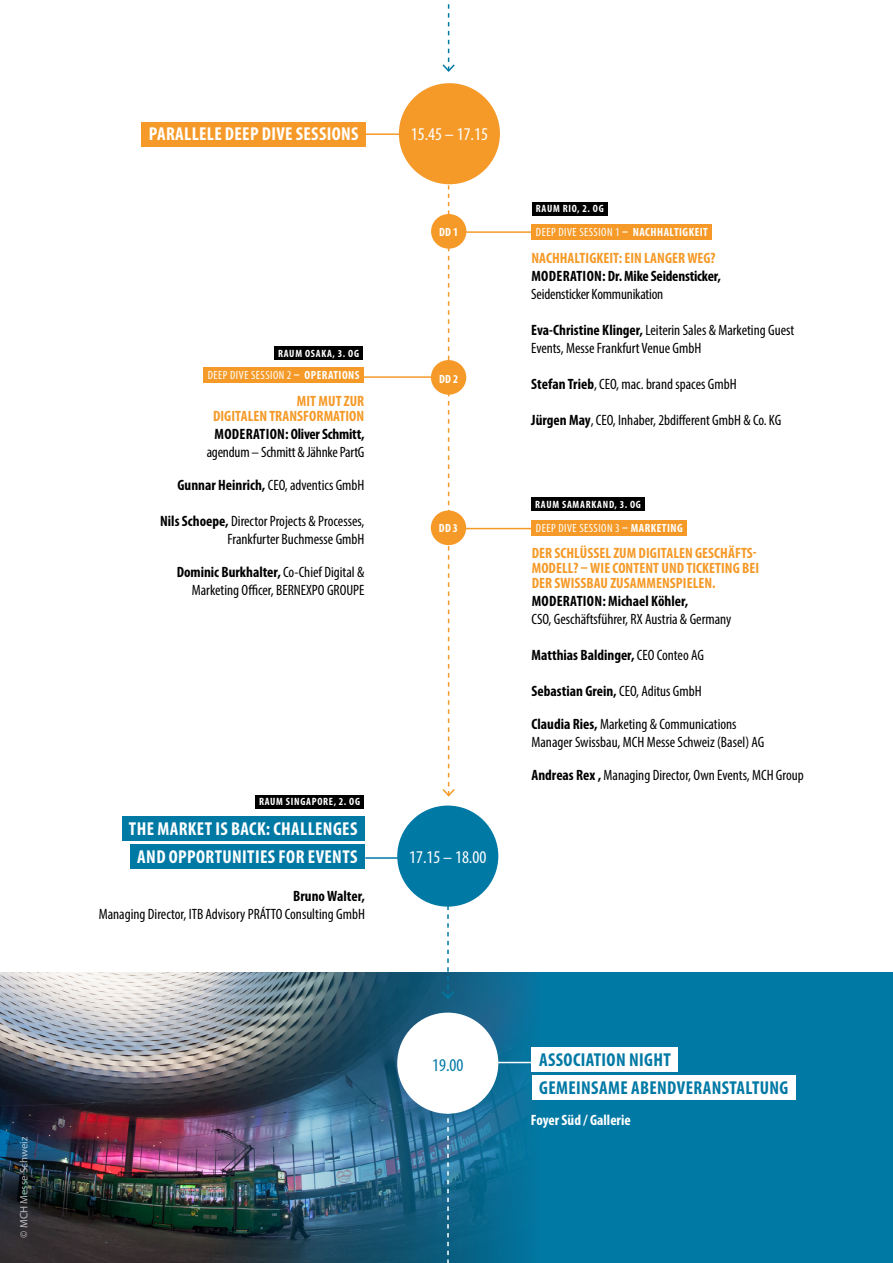
<style>
.page{position:relative;width:893px;height:1263px;background:#fff}
.page>*{position:absolute;margin:0;border:0;box-sizing:border-box;transform-origin:0 0}
.t1{font:700 condensed 18.75px/28.5px "Myriad Pro";letter-spacing:.02em;color:#fff;text-align:center}
.t2{font:700 condensed 18.75px/28.5px "Myriad Pro";letter-spacing:.02em;color:#0179a5}
.t3{font:condensed 18px "Myriad Pro";color:#fff}
.t4{font:condensed 18px "Myriad Pro";color:#0179a5}
.t5{font:condensed 15px/18px "Myriad Pro";color:#000}
.t6{font:700 condensed 15px/15px "Myriad Pro";letter-spacing:.005em;color:#f59a28}
.t7{font:700 condensed 15px "Myriad Pro";color:#000}
.t8{font:700 condensed 15px "Myriad Pro";color:#fff}
.t9{font:condensed 12px "Myriad Pro";letter-spacing:.04em;color:#fff}
.t10{font:700 condensed 12px "Myriad Pro";letter-spacing:.095em;color:#fff}
.t11{font:10.8px "Myriad Pro";color:#fff}
.t12{font:700 condensed 10.65px "Myriad Pro";letter-spacing:.07em;color:#fff}
.s1{font-weight:700}
.s2{font-weight:400}
</style>
<div class="page">
<div style="left:0;top:972px;width:893px;height:291px;background:#0179a5"></div>
<img style="left:0;top:972px;width:540px;height:291px">
<svg style="left:442px;top:4px;width:13px;height:68px"></svg>
<hr style="left:356px;top:133px;width:44px;height:2px;background:#f59a28">
<div style="left:399px;top:83px;width:101px;height:101px;background:#f59a28;border-radius:50%"></div>
<div style="left:142px;top:122px;width:224px;height:24px;background:#f59a28"></div>
<svg style="left:441px;top:183px;width:15px;height:614px"></svg>
<hr style="left:449px;top:231px;width:93px;height:2px;background:#f59a28">
<div style="left:431px;top:214px;width:35px;height:35px;background:#f59a28;border-radius:50%"></div>
<hr style="left:449px;top:528px;width:93px;height:1px;background:#f59a28">
<div style="left:431px;top:510px;width:35px;height:35px;background:#f59a28;border-radius:50%"></div>
<hr style="left:359px;top:376px;width:77px;height:2px;background:#f59a28">
<div style="left:431px;top:360px;width:35px;height:35px;background:#f59a28;border-radius:50%"></div>
<hr style="left:494px;top:1062px;width:44px;height:1px;background:#fff">
<svg style="left:447px;top:1114px;width:2px;height:149px"></svg>
<div style="left:532px;top:1047px;width:146px;height:24px;background:#fff"></div>
<div style="left:532px;top:1076px;width:263px;height:24px;background:#fff"></div>
<svg style="left:440px;top:906px;width:16px;height:94px"></svg>
<hr style="left:365px;top:857px;width:44px;height:2px;background:#0179a5">
<div style="left:397px;top:805px;width:101px;height:102px;background:#0179a5;border-radius:50%"></div>
<div style="left:122px;top:816px;width:243px;height:24px;background:#0179a5"></div>
<div style="left:130px;top:845px;width:235px;height:24px;background:#0179a5"></div>
<div style="left:397px;top:1012px;width:101px;height:102px;background:#fff;border-radius:50%"></div>
<div style="left:532px;top:202px;width:75px;height:14px;background:#000"></div>
<div style="left:531px;top:497px;width:113px;height:14px;background:#000"></div>
<div style="left:275px;top:346px;width:88px;height:14px;background:#000"></div>
<div style="left:255px;top:795px;width:109px;height:14px;background:#000"></div>
<div style="left:203px;top:368px;width:161px;height:15px;background:#f59a28"></div>
<div style="left:531px;top:225px;width:181px;height:15px;background:#f59a28"></div>
<div style="left:531px;top:520px;width:156px;height:15px;background:#f59a28"></div>
<p class="t11" style="left:17px;top:1238px;width:102px;rotate:-90deg">© MCH Messe Schweiz</p>
<p class="t1" style="left:149px;top:120px;width:211px">PARALLELE DEEP DIVE SESSIONS</p>
<p class="t3" style="left:411px;top:124px;width:79px">15.45 – 17.15</p>
<p class="t12" style="left:278px;top:346px;width:82px">RAUM OSAKA, 3. OG</p>
<p class="t9" style="left:208px;top:368px;width:153px">DEEP DIVE SESSION 2 <span class="s1">– OPERATIONS</span></p>
<p class="t6" style="left:213px;top:393px;width:153px;text-align:right">MIT MUT ZUR<br>DIGITALEN TRANSFORMATION</p>
<p class="t7" style="left:214px;top:425px;width:152px">MODERATION: Oliver Schmitt,</p>
<p class="t5" style="left:207px;top:443px;width:159px">agendum – Schmitt &amp; Jähnke PartG</p>
<p class="t5" style="left:178px;top:476px;width:188px"><span class="s1">Gunnar Heinrich,</span> CEO, adventics GmbH</p>
<p class="t5" style="left:160px;top:512px;width:206px;text-align:right"><span class="s1">Nils Schoepe,</span> Director Projects &amp; Processes,<br>Frankfurter Buchmesse GmbH</p>
<p class="t5" style="left:177px;top:563px;width:189px;text-align:right"><span class="s1">Dominic Burkhalter,</span> Co-Chief Digital &amp;<br>Marketing Officer, BERNEXPO GROUPE</p>
<p class="t10" style="left:439px;top:224px;width:20px">DD1</p>
<p class="t10" style="left:439px;top:371px;width:20px">DD2</p>
<p class="t10" style="left:439px;top:521px;width:20px">DD3</p>
<p class="t12" style="left:259px;top:795px;width:103px">RAUM SINGAPORE, 2. OG</p>
<p class="t1" style="left:129px;top:814px;width:230px">THE MARKET IS BACK: CHALLENGES<br>AND OPPORTUNITIES FOR EVENTS</p>
<p class="t7" style="left:293px;top:887px;width:73px">Bruno Walter,</p>
<p class="t5" style="left:99px;top:905px;width:268px">Managing Director, ITB Advisory PRÁTTO Consulting GmbH</p>
<p class="t3" style="left:409px;top:846px;width:79px">17.15 – 18.00</p>
<p class="t12" style="left:536px;top:202px;width:69px">RAUM RIO, 2. OG</p>
<p class="t9" style="left:536px;top:225px;width:174px">DEEP DIVE SESSION 1 <span class="s1">– NACHHALTIGKEIT</span></p>
<p class="t6" style="left:531px;top:251px;width:186px">NACHHALTIGKEIT: EIN LANGER WEG?</p>
<p class="t7" style="left:531px;top:267px;width:191px">MODERATION: Dr. Mike Seidensticker,</p>
<p class="t5" style="left:531px;top:285px;width:133px">Seidensticker Kommunikation</p>
<p class="t5" style="left:531px;top:321px;width:264px"><span class="s1">Eva-Christine Klinger,</span> Leiterin Sales &amp; Marketing Guest<br>Events, Messe Frankfurt Venue GmbH</p>
<p class="t5" style="left:531px;top:375px;width:207px"><span class="s1">Stefan Trieb</span>, CEO, mac. brand spaces GmbH</p>
<p class="t5" style="left:531px;top:411px;width:251px"><span class="s1">Jürgen May</span>, CEO, Inhaber, 2bdifferent GmbH &amp; Co. KG</p>
<p class="t12" style="left:535px;top:497px;width:107px">RAUM SAMARKAND, 3. OG</p>
<p class="t9" style="left:536px;top:520px;width:148px">DEEP DIVE SESSION 3 <span class="s1">– MARKETING</span></p>
<p class="t6" style="left:532px;top:545px;width:229px">DER SCHLÜSSEL ZUM DIGITALEN GESCHÄFTS-<br>MODELL? – WIE CONTENT UND TICKETING BEI<br>DER SWISSBAU ZUSAMMENSPIELEN.</p>
<p class="t7" style="left:532px;top:591px;width:158px">MODERATION: Michael Köhler,</p>
<p class="t5" style="left:531px;top:609px;width:201px">CSO, Geschäftsführer, RX Austria &amp; Germany</p>
<p class="t7" style="left:531px;top:645px;width:174px">Matthias Baldinger, <span class="s2">CEO Conteo AG</span></p>
<p class="t7" style="left:531px;top:681px;width:172px">Sebastian Grein, <span class="s2">CEO, Aditus GmbH</span></p>
<p class="t5" style="left:531px;top:714px;width:234px"><span class="s1">Claudia Ries,</span> Marketing &amp; Communications<br>Manager Swissbau, MCH Messe Schweiz (Basel) AG</p>
<p class="t5" style="left:531px;top:765px;width:274px"><span class="s1">Andreas Rex ,</span> Managing Director, Own Events, MCH Group</p>
<p class="t4" style="left:432px;top:1054px;width:33px">19.00</p>
<p class="t2" style="left:539px;top:1045px;width:251px">ASSOCIATION NIGHT<br>GEMEINSAME ABENDVERANSTALTUNG</p>
<p class="t8" style="left:531px;top:1111px;width:101px">Foyer Süd / Gallerie</p>
</div>
